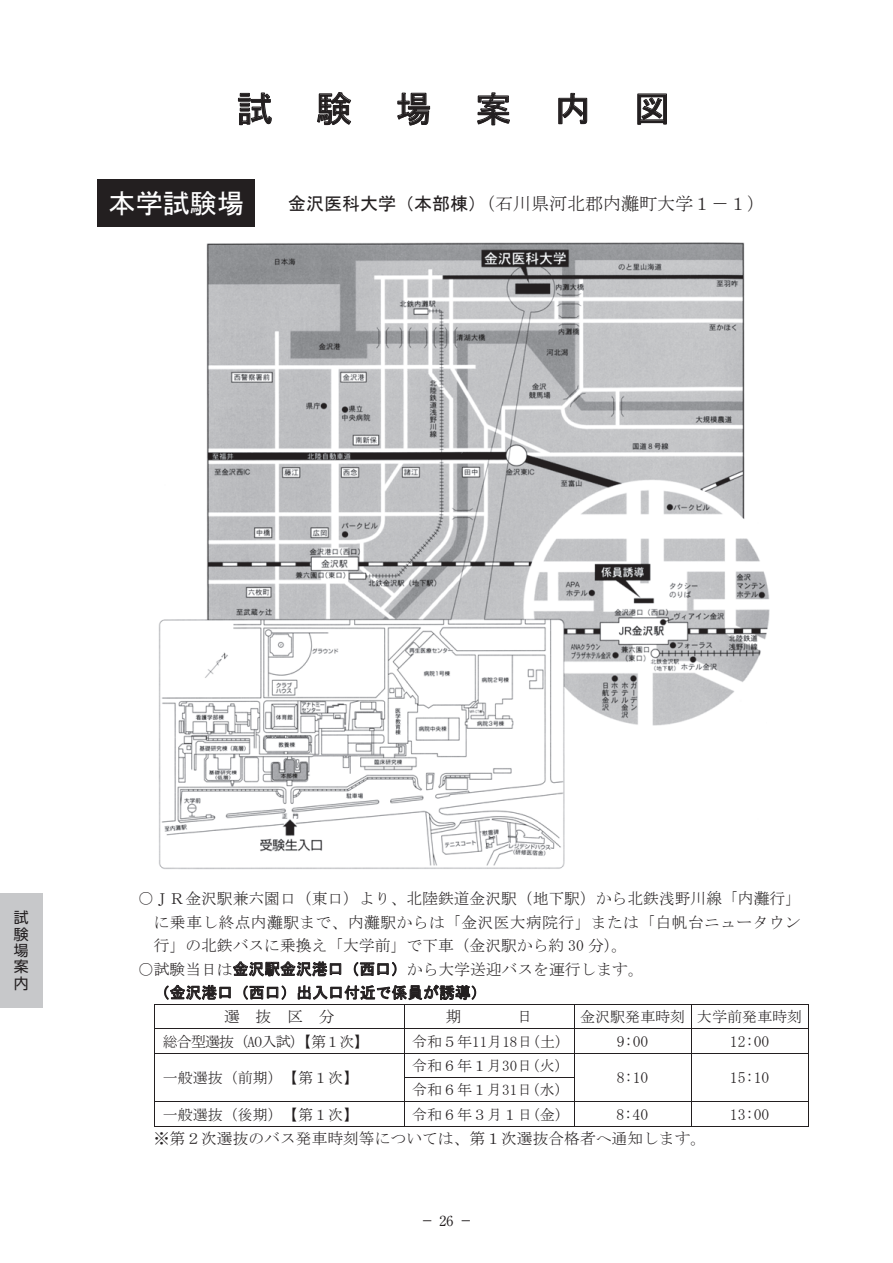
<style>
.page{position:relative;width:893px;height:1263px;background:#fff}
.page>*{position:absolute;margin:0;border:0;box-sizing:border-box;transform-origin:0 0}
.t1{font:36px "MS Gothic";letter-spacing:1.21em;color:#231f20}
.t2{font:27.15px "MS Gothic";color:#fff}
.t3{font:18px "MS Mincho";color:#231f20}
.t4{font:15.75px/23.5px "MS Mincho";letter-spacing:.005em;color:#231f20;text-align:justify}
.t5{font:15.75px "MS Gothic";letter-spacing:.005em;color:#231f20}
.t6{font:15px "MS Mincho";color:#231f20}
.t7{font:15px "MS Mincho";letter-spacing:-.06em;color:#231f20}
.t8{font:14.85px/16.4px "UD Shin Go Pro";color:#231f20;text-align:justify}
.t9{font:13.8px "Ryumin Pro";color:#231f20;scale:.6 1}
.s1{font-family:"MS Gothic"}
</style>
<div class="page">
<hr style="left:154px;top:1004px;width:654px;height:1px;background:#231f20">
<hr style="left:154px;top:1028px;width:654px;height:1px;background:#231f20">
<hr style="left:154px;top:1053px;width:654px;height:1px;background:#231f20">
<hr style="left:404px;top:1077px;width:171px;height:1px;background:#231f20">
<hr style="left:154px;top:1101px;width:654px;height:1px;background:#231f20">
<svg style="left:154px;top:1005px;width:1px;height:121px"></svg>
<hr style="left:154px;top:1126px;width:250px;height:1px;background:#231f20">
<svg style="left:404px;top:1005px;width:1px;height:121px"></svg>
<hr style="left:405px;top:1126px;width:169px;height:1px;background:#231f20">
<svg style="left:574px;top:1005px;width:1px;height:121px"></svg>
<hr style="left:575px;top:1126px;width:116px;height:1px;background:#231f20">
<svg style="left:691px;top:1005px;width:1px;height:121px"></svg>
<hr style="left:692px;top:1126px;width:116px;height:1px;background:#231f20">
<svg style="left:808px;top:1004px;width:1px;height:123px"></svg>
<img style="left:158px;top:242px;width:612px;height:627px">
<div style="left:97px;top:179px;width:158px;height:48px;background:#231f20"></div>
<div style="left:0;top:893px;width:43px;height:115px;background:#c7c8ca"></div>
<h1 class="t1" style="left:237px;top:91px;width:435px">試験場案内図</h1>
<h2 class="t2" style="left:109px;top:190px;width:137px">本学試験場</h2>
<p class="t3" style="left:288px;top:194px;width:479px"><span class="s1">金沢医科大学（本部棟）</span>（石川県河北郡内灘町大学１－１）</p>
<p class="t8" style="left:14px;top:909px;width:16px">試験場案内</p>
<p class="t4" style="left:154px;top:886px;width:649px;text-indent:-16px">○ＪＲ金沢駅兼六園口（東口）より、北陸鉄道金沢駅（地下駅）から北鉄浅野川線「内灘行」に乗車し終点内灘駅まで、内灘駅からは「金沢医大病院行」または「白帆台ニュータウン行」の北鉄バスに乗換え「大学前」で下車（金沢駅から約 30 分）。</p>
<p class="t4" style="left:138px;top:957px;width:507px">○試験当日は<span class="s1">金沢駅金沢港口（西口）</span>から大学送迎バスを運行します。</p>
<p class="t5" style="left:154px;top:984px;width:334px">（金沢港口（西口）出入口付近で係員が誘導）</p>
<p class="t4" style="left:224px;top:1005px;width:112px">選 抜 区 分</p>
<p class="t4" style="left:446px;top:1005px;width:17px">期</p>
<p class="t4" style="left:517px;top:1005px;width:17px">日</p>
<p class="t6" style="left:580px;top:1009px;width:224px">金沢駅発車時刻 大学前発車時刻</p>
<p class="t7" style="left:163px;top:1034px;width:207px">総合型選抜（AO入試）【第１次】</p>
<p class="t6" style="left:412px;top:1034px;width:152px">令和５年11月18日(土)</p>
<p class="t4" style="left:617px;top:1029px;width:33px">9:00</p>
<p class="t4" style="left:730px;top:1029px;width:41px">12:00</p>
<p class="t6" style="left:163px;top:1070px;width:197px">一般選抜（前期）【第１次】</p>
<p class="t6" style="left:412px;top:1058px;width:152px">令和６年１月30日(火)</p>
<p class="t4" style="left:617px;top:1066px;width:33px">8:10</p>
<p class="t4" style="left:730px;top:1066px;width:41px">15:10</p>
<p class="t6" style="left:412px;top:1082px;width:152px">令和６年１月31日(水)</p>
<p class="t6" style="left:163px;top:1107px;width:197px">一般選抜（後期）【第１次】</p>
<p class="t6" style="left:412px;top:1107px;width:152px">令和６年３月１日(金)</p>
<p class="t4" style="left:617px;top:1102px;width:33px">8:40</p>
<p class="t4" style="left:730px;top:1102px;width:41px">13:00</p>
<p class="t4" style="left:154px;top:1126px;width:554px">※第２次選抜のバス発車時刻等については、第１次選抜合格者へ通知します。</p>
<p class="t9" style="left:423px;top:1210px;width:80px">― 26―</p>
</div>
